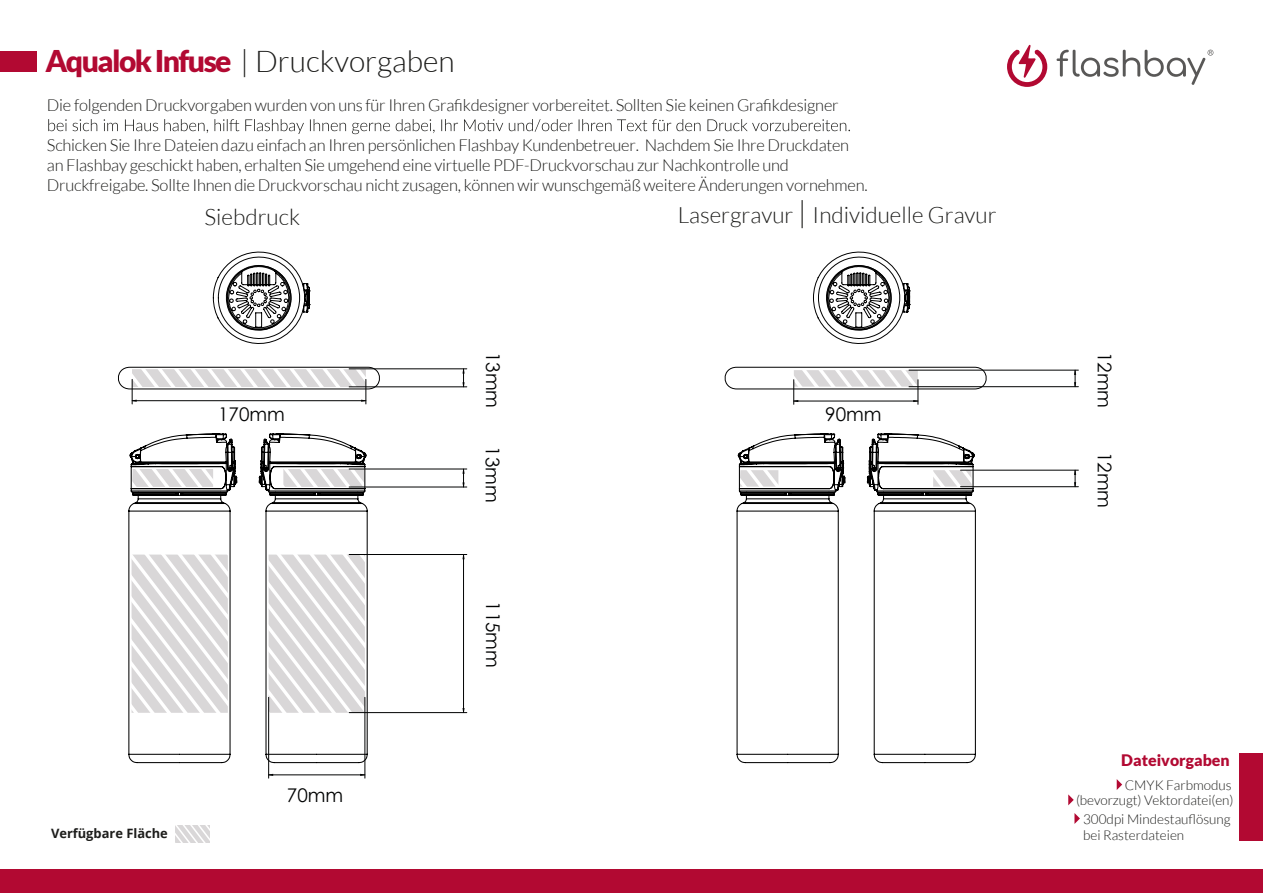
<style>
.page{position:relative;width:1263px;height:893px;background:#fff}
.page>*{position:absolute;margin:0;border:0;box-sizing:border-box;transform-origin:0 0}
.t1{font:300 30px "Lato";color:#1d1d1b}
.t2{font:300 22.5px "Lato";color:#1d1d1b}
.t3{font:18.9px "Century Gothic";color:#010202}
.t4{font:300 16.5px/19.8px "Lato";letter-spacing:-.015em;color:#1d1d1b}
.t5{font:900 15.9px "Lato";color:#b20932}
.t6{font:300 13.5px/15.9px "Lato";color:#1d1d1b;text-align:right}
.t7{font:700 12.9px "Open Sans";color:#1d1d1b}
.s1{font-weight:900;color:#b20932}
.s2{font-size:30px}
</style>
<div class="page">
<svg style="left:176px;top:825px;width:34px;height:18px"></svg>
<div style="left:1px;top:869px;width:1262px;height:24px;background:#b20932"></div>
<svg style="left:1007px;top:44px;width:40px;height:43px"></svg>
<svg style="left:1057px;top:50px;width:156px;height:35px"></svg>
<div style="left:0;top:51px;width:37px;height:21px;background:#b20932"></div>
<svg style="left:48px;top:119px;width:802px;height:15px"></svg>
<div style="left:1240px;top:753px;width:23px;height:87px;background:#b20932"></div>
<svg style="left:1117px;top:779px;width:5px;height:11px"></svg>
<svg style="left:1068px;top:794px;width:6px;height:11px"></svg>
<svg style="left:1075px;top:813px;width:5px;height:11px"></svg>
<svg style="left:724px;top:366px;width:267px;height:398px"></svg>
<hr style="left:961px;top:470px;width:117px;height:1px;background:#010202">
<hr style="left:961px;top:486px;width:117px;height:1px;background:#010202">
<svg style="left:1074px;top:470px;width:2px;height:17px"></svg>
<hr style="left:909px;top:370px;width:169px;height:1px;background:#010202">
<hr style="left:909px;top:386px;width:169px;height:1px;background:#010202">
<svg style="left:1074px;top:370px;width:2px;height:17px"></svg>
<svg style="left:213px;top:251px;width:98px;height:93px"></svg>
<svg style="left:118px;top:366px;width:266px;height:398px"></svg>
<hr style="left:269px;top:774px;width:96px;height:1px;background:#010202">
<hr style="left:365px;top:697px;width:1px;height:81px;background:#010202">
<hr style="left:268px;top:697px;width:1px;height:81px;background:#010202">
<hr style="left:349px;top:369px;width:118px;height:1px;background:#010202">
<hr style="left:349px;top:387px;width:118px;height:1px;background:#010202">
<svg style="left:462px;top:369px;width:3px;height:18px"></svg>
<hr style="left:349px;top:469px;width:118px;height:1px;background:#010202">
<hr style="left:349px;top:487px;width:118px;height:1px;background:#010202">
<svg style="left:462px;top:469px;width:3px;height:18px"></svg>
<hr style="left:463px;top:554px;width:1px;height:158px;background:#010202">
<hr style="left:349px;top:554px;width:118px;height:1px;background:#010202">
<hr style="left:349px;top:712px;width:118px;height:1px;background:#010202">
<svg style="left:813px;top:251px;width:98px;height:93px"></svg>
<h1 class="t1" style="left:45px;top:45px;width:411px"><span class="s1">Aqualok Infuse</span> | Druckvorgaben</h1>
<p class="t4" style="left:47px;top:96px;width:793px">Die folgenden Druckvorgaben wurden von uns für Ihren Grafikdesigner vorbereitet. Sollten Sie keinen Grafikdesigner</p>
<p class="t4" style="left:47px;top:135px;width:822px">Schicken Sie Ihre Dateien dazu einfach an Ihren persönlichen Flashbay Kundenbetreuer. Nachdem Sie Ihre Druckdaten an Flashbay geschickt haben, erhalten Sie umgehend eine virtuelle PDF-Druckvorschau zur Nachkontrolle und<br>Druckfreigabe. Sollte Ihnen die Druckvorschau nicht zusagen, können wir wunschgemäß weitere Änderungen vornehmen.</p>
<h2 class="t2" style="left:205px;top:205px;width:97px">Siebdruck</h2>
<h2 class="t2" style="left:678px;top:203px;width:321px">Lasergravur <span class="s2">|</span> Individuelle Gravur</h2>
<p class="t3" style="left:218px;top:401px;width:68px">170mm</p>
<p class="t7" style="left:51px;top:824px;width:118px">Verfügbare Fläche</p>
<p class="t3" style="left:287px;top:782px;width:58px">70mm</p>
<p class="t3" style="left:506px;top:352px;width:58px;rotate:90deg">13mm</p>
<p class="t3" style="left:1118px;top:352px;width:58px;rotate:90deg">12mm</p>
<p class="t3" style="left:825px;top:401px;width:58px">90mm</p>
<p class="t3" style="left:506px;top:446px;width:58px;rotate:90deg">13mm</p>
<p class="t3" style="left:506px;top:601px;width:68px;rotate:90deg">115mm</p>
<p class="t3" style="left:1118px;top:452px;width:58px;rotate:90deg">12mm</p>
<p class="t5" style="left:1121px;top:751px;width:110px">Dateivorgaben</p>
<p class="t6" style="left:1076px;top:777px;width:159px">CMYK Farbmodus (bevorzugt) Vektordatei(en)</p>
<p class="t6" style="left:1083px;top:811px;width:149px;text-align:left">300dpi Mindestauflösung bei Rasterdateien</p>
</div>
